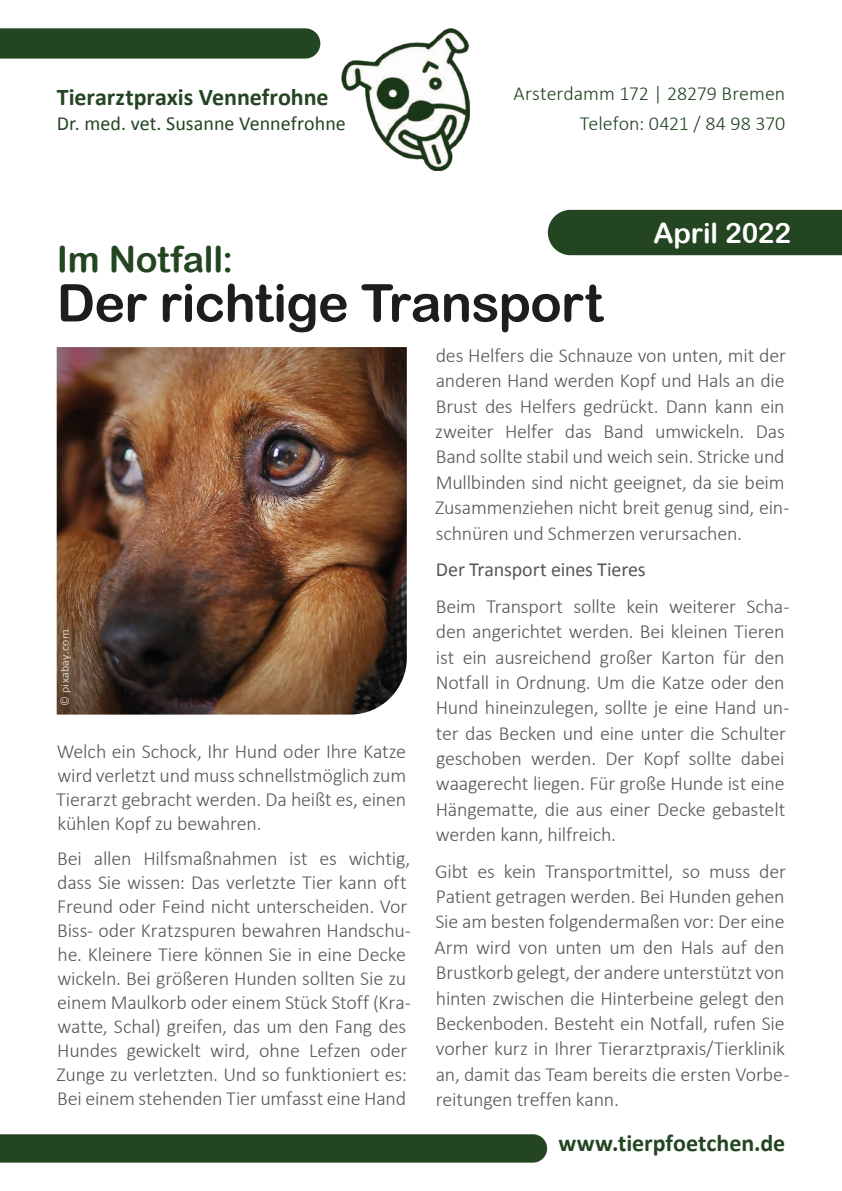
<style>
.page{position:relative;width:842px;height:1191px;background:#fff}
.page>*{position:absolute;margin:0;border:0;box-sizing:border-box;transform-origin:0 0}
.t1{font:52px "Arial Rounded MT Bold";letter-spacing:-.015em;color:#1d1d1b}
.t2{font:36px "Arial Rounded MT Bold";letter-spacing:-.005em;color:#234522}
.t3{font:28px "Arial Rounded MT Bold";letter-spacing:-.005em;color:#fff}
.t4{font:700 24px "Calibri";color:#234522}
.t5{font:300 20px/25.4px "Calibri";letter-spacing:-.01em;color:#575756}
.t6{font:300 20px/30.4px "Calibri";color:#234522;text-align:right}
.t7{font:20px "Calibri";letter-spacing:.005em;color:#234522}
.t8{font:20px "Calibri";letter-spacing:-.01em;color:#575756}
.t9{font:12px "Calibri";letter-spacing:.02em;color:#fff}
</style>
<div class="page">
<svg style="left:0;top:28px;width:320px;height:31px;background:#2a4a29"></svg>
<img style="left:342px;top:28px;width:127px;height:142px">
<div style="left:0;top:1134px;width:547px;height:28px;background:#234522"></div>
<img style="left:57px;top:347px;width:350px;height:367px">
<div style="left:548px;top:210px;width:294px;height:45px;background:#234522"></div>
<p class="t4" style="left:57px;top:80px;width:273px">Tierarztpraxis Vennefrohne</p>
<p class="t7" style="left:57px;top:110px;width:291px">Dr. med. vet. Susanne Vennefrohne</p>
<h2 class="t2" style="left:57px;top:237px;width:178px">Im Notfall:</h2>
<p class="t6" style="left:514px;top:78px;width:273px">Arsterdamm 172 | 28279 Bremen<br>Telefon: 0421 / 84 98 370</p>
<h3 class="t3" style="left:653px;top:216px;width:139px">April 2022</h3>
<h1 class="t1" style="left:57px;top:272px;width:548px">Der richtige Transport</h1>
<p class="t9" style="left:57px;top:706px;width:78px;rotate:-90deg">© pixabay.com</p>
<p class="t5" style="left:56px;top:739px;width:352px;line-height:24px;text-align:justify">Welch ein Schock, Ihr Hund oder Ihre Katze wird verletzt und muss schnellstmöglich zum Tierarzt gebracht werden. Da heißt es, einen kühlen Kopf zu bewahren.</p>
<p class="t5" style="left:57px;top:846px;width:356px;line-height:24px">Bei allen Hilfsmaßnahmen ist es wichtig, dass Sie wissen: Das verletzte Tier kann oft Freund oder Feind nicht unterscheiden. Vor Biss- oder Kratzspuren bewahren Handschu&shy;he. Kleinere Tiere können Sie in eine Decke wickeln. Bei größeren Hunden sollten Sie zu einem Maulkorb oder einem Stück Stoff (Kra&shy;watte, Schal) greifen, das um den Fang des Hundes gewickelt wird, ohne Lefzen oder Zunge zu verletzten. Und so funktioniert es:<br>Bei einem stehenden Tier umfasst eine Hand</p>
<p class="t5" style="left:435px;top:342px;width:356px">des Helfers die Schnauze von unten, mit der anderen Hand werden Kopf und Hals an die Brust des Helfers gedrückt. Dann kann ein zweiter Helfer das Band umwickeln. Das Band sollte stabil und weich sein. Stricke und Mullbinden sind nicht geeignet, da sie beim Zusammenziehen nicht breit genug sind, ein&shy;schnüren und Schmerzen verursachen.</p>
<p class="t8" style="left:436px;top:555px;width:211px">Der Transport eines Tieres</p>
<p class="t5" style="left:436px;top:593px;width:355px">Beim Transport sollte kein weiterer Scha&shy;den angerichtet werden. Bei kleinen Tieren ist ein ausreichend großer Karton für den Notfall in Ordnung. Um die Katze oder den Hund hineinzulegen, sollte je eine Hand un&shy;ter das Becken und eine unter die Schulter geschoben werden. Der Kopf sollte dabei waagerecht liegen. Für große Hunde ist eine Hängematte, die aus einer Decke gebastelt werden kann, hilfreich.</p>
<p class="t5" style="left:435px;top:858px;width:356px">Gibt es kein Transportmittel, so muss der Patient getragen werden. Bei Hunden gehen Sie am besten folgendermaßen vor: Der eine Arm wird von unten um den Hals auf den Brustkorb gelegt, der andere unterstützt von hinten zwischen die Hinterbeine gelegt den Beckenboden. Besteht ein Notfall, rufen Sie vorher kurz in Ihrer Tierarztpraxis/Tierklinik an, damit das Team bereits die ersten Vorbe&shy;reitungen treffen kann.</p>
<p class="t4" style="left:558px;top:1126px;width:228px">www.tierpfoetchen.de</p>
</div>
